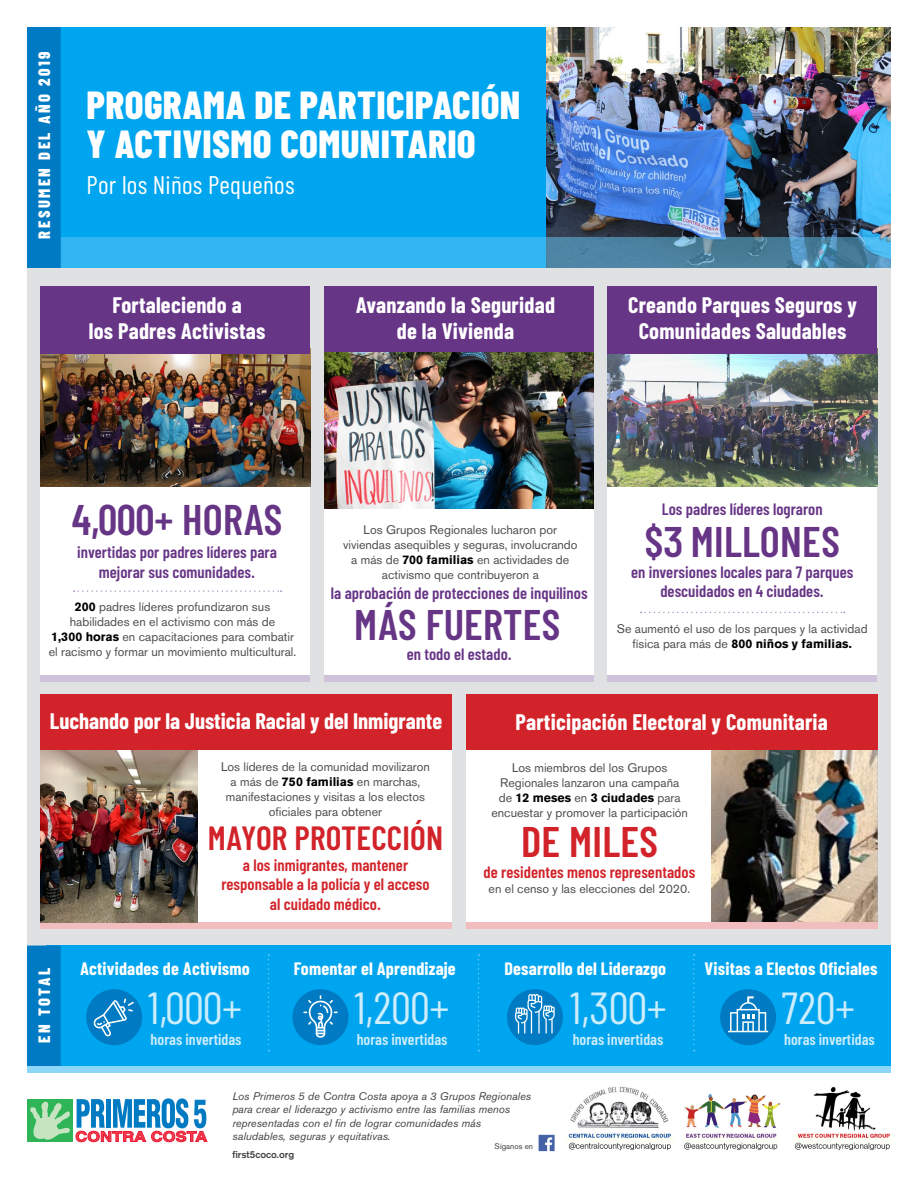
<style>
.page{position:relative;width:918px;height:1188px;background:#fff}
.page>*{position:absolute;margin:0;border:0;box-sizing:border-box;transform-origin:0 0}
.t1{font:45px "Barlow Condensed";letter-spacing:.005em;color:#ccedfc}
.t2{font:600 42.9px "Barlow Condensed";letter-spacing:.005em;color:#673586}
.t3{font:600 42.9px "Barlow Condensed";letter-spacing:.005em;color:#d2232a}
.t4{font:800 39.3px/39.3px "Barlow Condensed";letter-spacing:.01em;color:#fff}
.t5{font:600 33.6px "Barlow Condensed";letter-spacing:.005em;color:#d2232a}
.t6{font:25.5px "Barlow Condensed";letter-spacing:.01em;color:#fff}
.t7{font:700 22.5px/25.5px "Barlow Condensed";letter-spacing:.01em;color:#fff;text-align:center}
.t8{font:700 18px "Barlow Condensed";letter-spacing:.01em;color:#fff}
.t9{font:600 16.5px/20.2px "Barlow Condensed";letter-spacing:.005em;color:#673586;text-align:center}
.t10{font:600 16.5px/19.5px "Barlow Condensed";letter-spacing:.005em;color:#d2232a;text-align:center}
.t11{font:800 16.5px "Barlow Condensed";letter-spacing:.15em;color:#fff}
.t12{font:600 15.75px "Barlow Condensed";color:#ccedfc}
.t13{font:12.3px/15px "Akzidenz Grotesk BE";color:#4d4d4f;text-align:center}
.t14{font:italic 10.95px/13.4px "Akzidenz Grotesk BE";color:#414042}
.t15{font:500 9.9px "Akzidenz Grotesk BE";color:#414042}
.t16{font:7.95px "Akzidenz Grotesk BE";color:#414042}
.s1{font-weight:700;color:#000}
</style>
<div class="page">
<img style="left:545px;top:27px;width:346px;height:210px">
<div style="left:27px;top:27px;width:518px;height:244px;background:#00a5ef"></div>
<svg style="left:61px;top:237px;width:830px;height:31px;background:#3da2d1"></svg>
<div style="left:27px;top:27px;width:34px;height:241px;background:#007ac2"></div>
<div style="left:27px;top:268px;width:864px;height:796px;background:#e0e1e2"></div>
<div style="left:46px;top:946px;width:845px;height:124px;background:#00a5ef"></div>
<div style="left:27px;top:946px;width:34px;height:120px;background:#007ac2"></div>
<div style="left:27px;top:1066px;width:864px;height:7px;background:#8cd6f8"></div>
<div style="left:27px;top:1099px;width:46px;height:43px;background:#2fb457"></div>
<svg style="left:30px;top:1102px;width:40px;height:38px"></svg>
<svg style="left:76px;top:1098px;width:131px;height:44px"></svg>
<div style="left:40px;top:304px;width:270px;height:374px;background:#fff"></div>
<div style="left:608px;top:304px;width:270px;height:374px;background:#fff"></div>
<img style="left:40px;top:353px;width:270px;height:133px">
<img style="left:608px;top:353px;width:270px;height:133px">
<div style="left:40px;top:675px;width:270px;height:6px;background:#d1c2db"></div>
<div style="left:324px;top:304px;width:270px;height:374px;background:#fff"></div>
<div style="left:324px;top:675px;width:270px;height:6px;background:#d1c2db"></div>
<div style="left:608px;top:675px;width:270px;height:6px;background:#d1c2db"></div>
<img style="left:538px;top:1086px;width:352px;height:66px">
<svg style="left:478px;top:954px;width:1px;height:97px"></svg>
<svg style="left:268px;top:954px;width:1px;height:97px"></svg>
<svg style="left:693px;top:954px;width:2px;height:97px"></svg>
<div style="left:86px;top:989px;width:56px;height:56px;background:#007ac2;border-radius:50%"></div>
<svg style="left:93px;top:998px;width:41px;height:39px"></svg>
<div style="left:720px;top:989px;width:56px;height:56px;background:#007ac2;border-radius:50%"></div>
<svg style="left:728px;top:996px;width:40px;height:36px"></svg>
<div style="left:293px;top:989px;width:56px;height:56px;background:#007ac2;border-radius:50%"></div>
<svg style="left:303px;top:995px;width:35px;height:43px"></svg>
<img style="left:324px;top:352px;width:269px;height:157px">
<svg style="left:74px;top:590px;width:208px;height:2px"></svg>
<div style="left:608px;top:286px;width:270px;height:67px;background:#673586"></div>
<svg style="left:641px;top:612px;width:204px;height:1px"></svg>
<div style="left:507px;top:989px;width:56px;height:56px;background:#007ac2;border-radius:50%"></div>
<svg style="left:515px;top:994px;width:40px;height:40px"></svg>
<div style="left:324px;top:286px;width:270px;height:66px;background:#673586"></div>
<div style="left:40px;top:286px;width:270px;height:67px;background:#673586"></div>
<div style="left:45px;top:745px;width:407px;height:181px;background:#fff"></div>
<div style="left:40px;top:922px;width:412px;height:6px;background:#f1bdbf"></div>
<div style="left:466px;top:745px;width:407px;height:181px;background:#fff"></div>
<img style="left:40px;top:749px;width:158px;height:173px">
<img style="left:712px;top:749px;width:165px;height:173px">
<div style="left:466px;top:922px;width:412px;height:6px;background:#f1bdbf"></div>
<div style="left:466px;top:694px;width:412px;height:55px;background:#d2232a"></div>
<div style="left:40px;top:694px;width:412px;height:55px;background:#d2232a"></div>
<h3 class="t11" style="left:34px;top:239px;width:189px;rotate:-90deg">RESUMEN DEL AÑO 2019</h3>
<h3 class="t4" style="left:87px;top:84px;width:435px">PROGRAMA DE PARTICIPACIÓN<br>Y ACTIVISMO COMUNITARIO</h3>
<h3 class="t6" style="left:87px;top:169px;width:209px">Por los Niños Pequeños</h3>
<h3 class="t7" style="left:89px;top:292px;width:178px">Fortaleciendo a<br>los Padres Activistas</h3>
<h3 class="t7" style="left:356px;top:292px;width:201px">Avanzando la Seguridad de la Vivienda</h3>
<h3 class="t7" style="left:628px;top:292px;width:230px">Creando Parques Seguros y<br>Comunidades Saludables</h3>
<h2 class="t2" style="left:72px;top:493px;width:212px">4,000+ HORAS</h2>
<h3 class="t9" style="left:77px;top:541px;width:201px">invertidas por padres líderes para mejorar sus comunidades.</h3>
<p class="t13" style="left:49px;top:599px;width:249px"><span class="s1">200</span> padres líderes profundizaron sus habilidades en el activismo con más de<br><span class="s1">1,300 horas</span> en capacitaciones para combatir el racismo y formar un movimiento multicultural.</p>
<p class="t13" style="left:343px;top:522px;width:236px">Los Grupos Regionales lucharon por viviendas asequibles y seguras, involucrando a más de <span class="s1">700 familias</span> en actividades de activismo que contribuyeron a</p>
<h2 class="t2" style="left:354px;top:598px;width:208px">MÁS FUERTES</h2>
<h3 class="t9" style="left:331px;top:582px;width:258px">la aprobación de protecciones de inquilinos</h3>
<h3 class="t9" style="left:407px;top:644px;width:107px">en todo el estado.</h3>
<h3 class="t9" style="left:662px;top:499px;width:162px">Los padres líderes lograron</h3>
<h2 class="t2" style="left:644px;top:515px;width:197px">$3 MILLONES</h2>
<h3 class="t9" style="left:631px;top:562px;width:224px;line-height:19.5px">en inversiones locales para 7 parques descuidados en 4 ciudades.</h3>
<p class="t13" style="left:617px;top:621px;width:252px">Se aumentó el uso de los parques y la actividad física para más de <span class="s1">800 niños y familias.</span></p>
<h3 class="t7" style="left:50px;top:708px;width:394px">Luchando por la Justicia Racial y del Inmigrante</h3>
<h3 class="t7" style="left:516px;top:709px;width:314px">Participación Electoral y Comunitaria</h3>
<h3 class="t11" style="left:34px;top:1043px;width:76px;rotate:-90deg">EN TOTAL</h3>
<p class="t13" style="left:221px;top:759px;width:210px">Los líderes de la comunidad movilizaron a más de <span class="s1">750 familias</span> en marchas, manifestaciones y visitas a los electos oficiales para obtener</p>
<h3 class="t5" style="left:208px;top:817px;width:237px">MAYOR PROTECCIÓN</h3>
<h3 class="t10" style="left:221px;top:855px;width:210px">a los inmigrantes, mantener responsable a la policía y el acceso al cuidado médico.</h3>
<p class="t13" style="left:491px;top:760px;width:198px">Los miembros del los Grupos<br>Regionales lanzaron una campaña<br>de <span class="s1">12 meses</span> en <span class="s1">3 ciudades</span> para encuestar y promover la participación</p>
<h2 class="t3" style="left:521px;top:815px;width:138px">DE MILES</h2>
<h3 class="t10" style="left:484px;top:862px;width:213px">de residentes menos representados</h3>
<p class="t13" style="left:489px;top:881px;width:203px">en el censo y las elecciones del 2020.</p>
<h3 class="t8" style="left:80px;top:957px;width:171px">Actividades de Activismo</h3>
<h3 class="t8" style="left:294px;top:957px;width:164px">Fomentar el Aprendizaje</h3>
<h3 class="t8" style="left:504px;top:957px;width:163px">Desarrollo del Liderazgo</h3>
<h3 class="t8" style="left:705px;top:957px;width:175px">Visitas a Electos Oficiales</h3>
<h1 class="t1" style="left:148px;top:980px;width:96px">1,000+</h1>
<h1 class="t1" style="left:354px;top:980px;width:97px">1,200+</h1>
<h1 class="t1" style="left:570px;top:980px;width:98px">1,300+</h1>
<h1 class="t1" style="left:781px;top:980px;width:75px">720+</h1>
<p class="t12" style="left:151px;top:1029px;width:92px">horas invertidas</p>
<p class="t12" style="left:357px;top:1029px;width:92px">horas invertidas</p>
<p class="t12" style="left:573px;top:1029px;width:92px">horas invertidas</p>
<p class="t12" style="left:784px;top:1029px;width:92px">horas invertidas</p>
<p class="t14" style="left:232px;top:1090px;width:300px">Los Primeros 5 de Contra Costa apoya a 3 Grupos Regionales para crear el liderazgo y activismo entre las familias menos representadas con el fin de lograr comunidades más saludables, seguras y equitativas.</p>
<p class="t15" style="left:232px;top:1149px;width:63px">first5coco.org</p>
<p class="t16" style="left:495px;top:1141px;width:40px">Síganos en</p>
</div>
